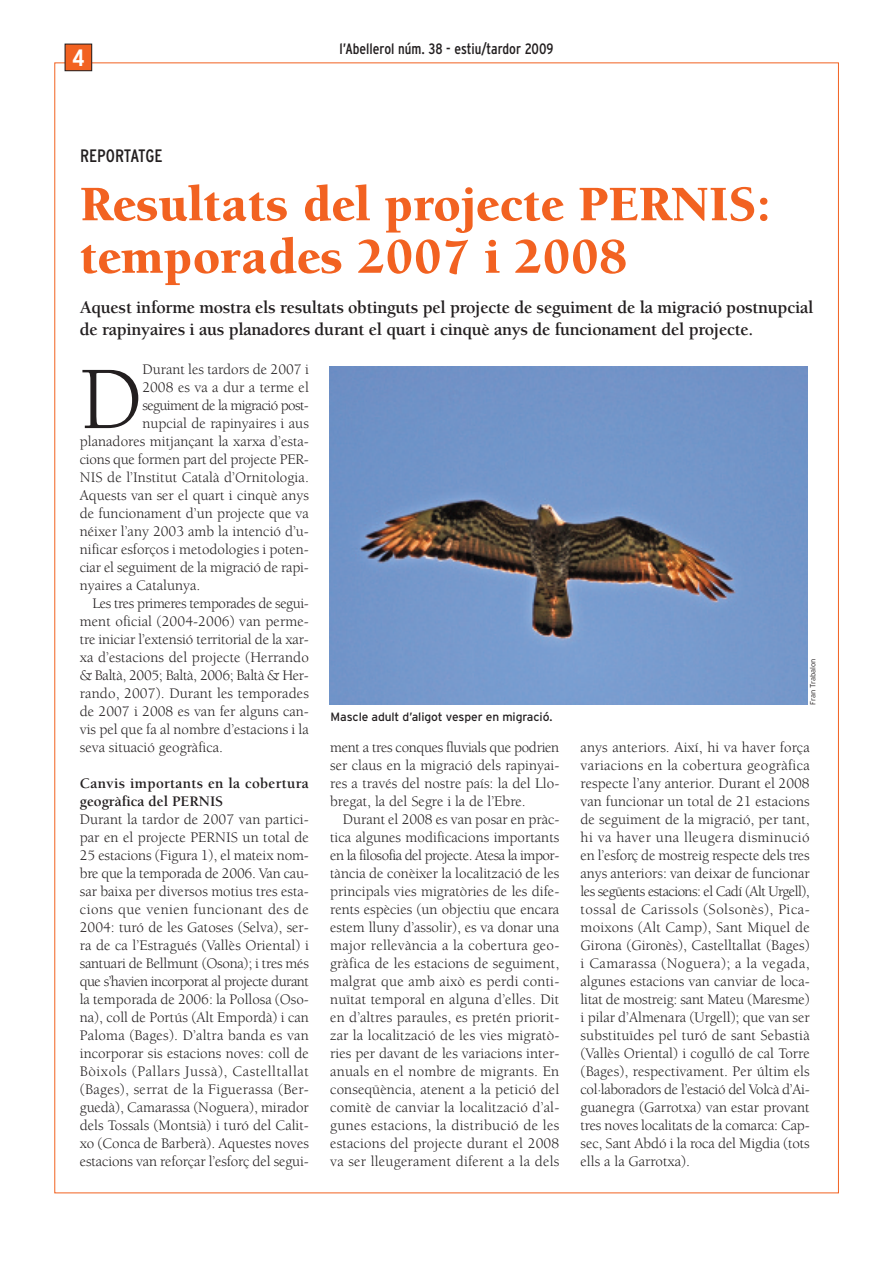
<style>
.page{position:relative;width:893px;height:1263px;background:#fff}
.page>*{position:absolute;margin:0;border:0;box-sizing:border-box;transform-origin:0 0}
.t1{font:91.65px "Berkeley Std";color:#231f20}
.t2{font:900 51px/52.5px "Berkeley Std";color:#f26221}
.t3{font:700 condensed 23.7px "Interstate";color:#fff}
.t4{font:700 18px/21px "Berkeley Std";letter-spacing:-.015em;color:#231f20}
.t5{font:condensed 18px "Interstate";color:#231f20}
.t6{font:15px/18px "Berkeley Std";color:#231f20;text-align:justify}
.t7{font:700 15px/18px "Berkeley Std";letter-spacing:.02em;color:#231f20}
.t8{font:condensed 15px "Interstate";color:#231f20}
.t9{font:15px "Berkeley Std";letter-spacing:-.03em;color:#231f20}
.t10{font:15px "Berkeley Std";letter-spacing:-.02em;color:#231f20}
.t11{font:15px "Berkeley Std";letter-spacing:-.04em;color:#231f20}
.t12{font:12px "Interstate";letter-spacing:-.005em;color:#231f20}
.t13{font:300 7.5px "Interstate";letter-spacing:-.005em;color:#231f20}
</style>
<div class="page">
<div style="left:65px;top:44px;width:27px;height:27px;background:#f26221"></div>
<div style="left:65px;top:44px;width:27px;height:27px;border:1px solid #231f20"></div>
<img style="left:329px;top:366px;width:479px;height:338px">
<h3 class="t3" style="left:72px;top:44px;width:14px">4</h3>
<p class="t8" style="left:340px;top:40px;width:215px">l’Abellerol núm. 38 - estiu/tardor 2009</p>
<p class="t5" style="left:80px;top:145px;width:84px">REPORTATGE</p>
<h2 class="t2" style="left:80px;top:182px;width:693px">Resultats del projecte PERNIS: temporades 2007 i 2008</h2>
<p class="t4" style="left:80px;top:299px;width:735px">Aquest informe mostra els resultats obtinguts pel projecte de seguiment de la migració postnupcial de rapinyaires i aus planadores durant el quart i cinquè anys de funcionament del projecte.</p>
<p class="t6" style="left:142px;top:362px;width:168px">Durant les tardors de 2007 i</p>
<p class="t6" style="left:142px;top:380px;width:168px">2008 es va a dur a terme el</p>
<p class="t11" style="left:142px;top:399px;width:168px">seguiment de la migració post-</p>
<p class="t6" style="left:142px;top:416px;width:168px">nupcial de rapinyaires i aus</p>
<p class="t6" style="left:80px;top:434px;width:231px">planadores mitjançant la xarxa d’esta-</p>
<p class="t6" style="left:80px;top:452px;width:231px">cions que formen part del projecte PER-</p>
<p class="t6" style="left:80px;top:470px;width:231px">NIS de l’Institut Català d’Ornitologia.</p>
<p class="t6" style="left:80px;top:488px;width:231px">Aquests van ser el quart i cinquè anys</p>
<p class="t6" style="left:80px;top:506px;width:231px">de funcionament d’un projecte que va</p>
<p class="t6" style="left:80px;top:524px;width:231px">néixer l’any 2003 amb la intenció d’u-</p>
<p class="t6" style="left:80px;top:542px;width:231px">nificar esforços i metodologies i poten-</p>
<p class="t6" style="left:80px;top:560px;width:231px">ciar el seguiment de la migració de rapi-</p>
<p class="t6" style="left:80px;top:578px;width:122px">nyaires a Catalunya.</p>
<p class="t9" style="left:93px;top:597px;width:218px">Les tres primeres temporades de segui-</p>
<p class="t6" style="left:80px;top:614px;width:231px">ment oficial (2004-2006) van perme-</p>
<p class="t6" style="left:80px;top:632px;width:231px">tre iniciar l’extensió territorial de la xar-</p>
<p class="t6" style="left:80px;top:650px;width:231px">xa d’estacions del projecte (Herrando</p>
<p class="t10" style="left:80px;top:669px;width:231px">&amp; Baltà, 2005; Baltà, 2006; Baltà &amp; Her-</p>
<p class="t6" style="left:80px;top:686px;width:231px">rando, 2007). Durant les temporades</p>
<p class="t6" style="left:80px;top:704px;width:231px">de 2007 i 2008 es van fer alguns can-</p>
<p class="t6" style="left:80px;top:722px;width:231px">vis pel que fa al nombre d’estacions i la</p>
<p class="t6" style="left:80px;top:740px;width:145px">seva situació geogràfica.</p>
<p class="t7" style="left:80px;top:776px;width:231px">Canvis importants en la cobertura geogràfica del PERNIS</p>
<p class="t6" style="left:80px;top:812px;width:231px">Durant la tardor de 2007 van partici&shy;par en el projecte PERNIS un total de 25 estacions (Figura 1), el mateix nom&shy;bre que la temporada de 2006. Van cau&shy;sar baixa per diversos motius tres esta&shy;cions que venien funcionant des de 2004: turó de les Gatoses (Selva), ser&shy;ra de ca l’Estragués (Vallès Oriental) i santuari de Bellmunt (Osona); i tres més que s’havien incorporat al projecte durant la temporada de 2006: la Pollosa (Oso&shy;na), coll de Portús (Alt Empordà) i can Paloma (Bages). D’altra banda es van incorporar sis estacions noves: coll de Bòixols (Pallars Jussà), Castelltallat (Bages), serrat de la Figuerassa (Ber&shy;guedà), Camarassa (Noguera), mirador dels Tossals (Montsià) i turó del Calit&shy;xo (Conca de Barberà). Aquestes noves estacions van reforçar l’esforç del segui-</p>
<h1 class="t1" style="left:80px;top:363px;width:64px">D</h1>
<p class="t12" style="left:331px;top:710px;width:223px">Mascle adult d’aligot vesper en migració.</p>
<p class="t6" style="left:330px;top:740px;width:231px">ment a tres conques fluvials que podrien ser claus en la migració dels rapinyai&shy;res a través del nostre país: la del Llo&shy;bregat, la del Segre i la de l’Ebre.</p>
<p class="t6" style="left:330px;top:812px;width:231px;text-indent:13px">Durant el 2008 es van posar en pràc&shy;tica algunes modificacions importants en la filosofia del projecte. Atesa la impor&shy;tància de conèixer la localització de les principals vies migratòries de les dife&shy;rents espècies (un objectiu que encara estem lluny d’assolir), es va donar una major rellevància a la cobertura geo&shy;gràfica de les estacions de seguiment, malgrat que amb això es perdi conti&shy;nuïtat temporal en alguna d’elles. Dit en d’altres paraules, es pretén priorit&shy;zar la localització de les vies migratò&shy;ries per davant de les variacions inter&shy;anuals en el nombre de migrants. En conseqüència, atenent a la petició del comitè de canviar la localització d’al&shy;gunes estacions, la distribució de les estacions del projecte durant el 2008 va ser lleugerament diferent a la dels</p>
<p class="t13" style="left:808px;top:705px;width:47px;rotate:-90deg">Fran Trabalon</p>
<p class="t6" style="left:581px;top:740px;width:231px">anys anteriors. Així, hi va haver força variacions en la cobertura geogràfica respecte l’any anterior. Durant el 2008 van funcionar un total de 21 estacions de seguiment de la migració, per tant, hi va haver una lleugera disminució en l’esforç de mostreig respecte dels tres anys anteriors: van deixar de funcionar les següents estacions: el Cadí (Alt Urgell), tossal de Carissols (Solsonès), Pica&shy;moixons (Alt Camp), Sant Miquel de Girona (Gironès), Castelltallat (Bages) i Camarassa (Noguera); a la vegada, algunes estacions van canviar de loca&shy;litat de mostreig: sant Mateu (Maresme) i pilar d’Almenara (Urgell); que van ser substituïdes pel turó de sant Sebastià (Vallès Oriental) i cogulló de cal Torre (Bages), respectivament. Per últim els col·laboradors de l’estació del Volcà d’Ai&shy;guanegra (Garrotxa) van estar provant tres noves localitats de la comarca: Cap&shy;sec, Sant Abdó i la roca del Migdia (tots ells a la Garrotxa).</p>
</div>
